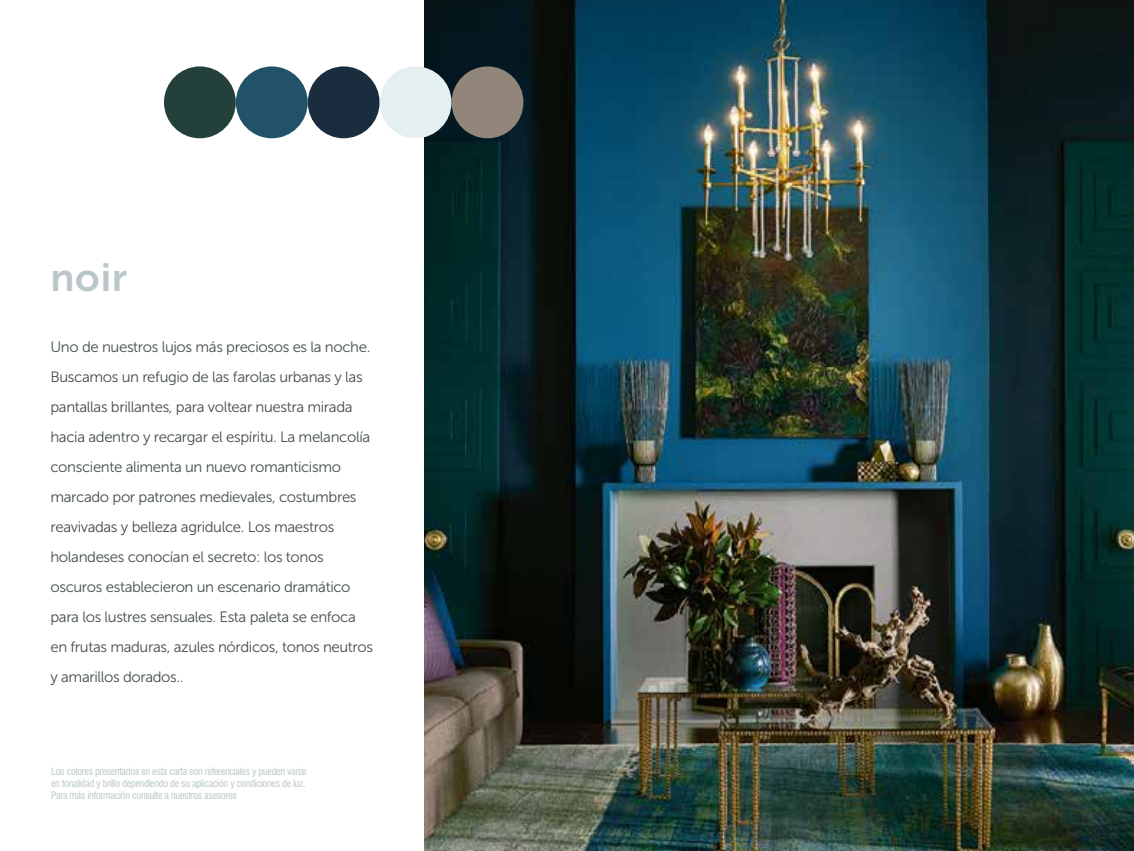
<style>
.page{position:relative;width:1134px;height:851px;background:#fff}
.page>*{position:absolute;margin:0;border:0;box-sizing:border-box;transform-origin:0 0}
.t1{font:39.2px "Museo Sans 700";color:#b9c7c9}
.t2{font:15px/30px "Museo Sans 300";letter-spacing:-.025em;color:#444f4b}
.t3{font:condensed 10px/12px "Swiss 721 BT";letter-spacing:-.025em;color:#b9c7c9}
</style>
<div class="page">
<img style="left:425px;top:0;width:709px;height:850px">
<div style="left:308px;top:66px;width:72px;height:72px;background:#1a2d3e;border-radius:50%"></div>
<div style="left:380px;top:66px;width:71px;height:72px;background:#e4eff1;border-radius:50%"></div>
<div style="left:452px;top:66px;width:71px;height:72px;background:#92867a;border-radius:50%"></div>
<div style="left:236px;top:66px;width:72px;height:72px;background:#215269;border-radius:50%"></div>
<div style="left:164px;top:66px;width:72px;height:72px;background:#23403b;border-radius:50%"></div>
<h1 class="t1" style="left:50px;top:256px;width:78px">noir</h1>
<p class="t2" style="left:50px;top:332px;width:324px">Uno de nuestros lujos más preciosos es la noche.<br>Buscamos un refugio de las farolas urbanas y las pantallas brillantes, para voltear nuestra mirada hacia adentro y recargar el espíritu. La melancolía consciente alimenta un nuevo romanticismo marcado por patrones medievales, costumbres reavivadas y belleza agridulce. Los maestros holandeses conocían el secreto: los tonos oscuros establecieron un escenario dramático para los lustres sensuales. Esta paleta se enfoca en frutas maduras, azules nórdicos, tonos neutros y amarillos dorados..</p>
<p class="t3" style="left:51px;top:765px;width:257px">Los colores presentados en esta carta son referenciales y pueden variar en tonalidad y brillo dependiendo de su aplicación y condiciones de luz.<br>Para más información consulte a nuestros asesores</p>
</div>
